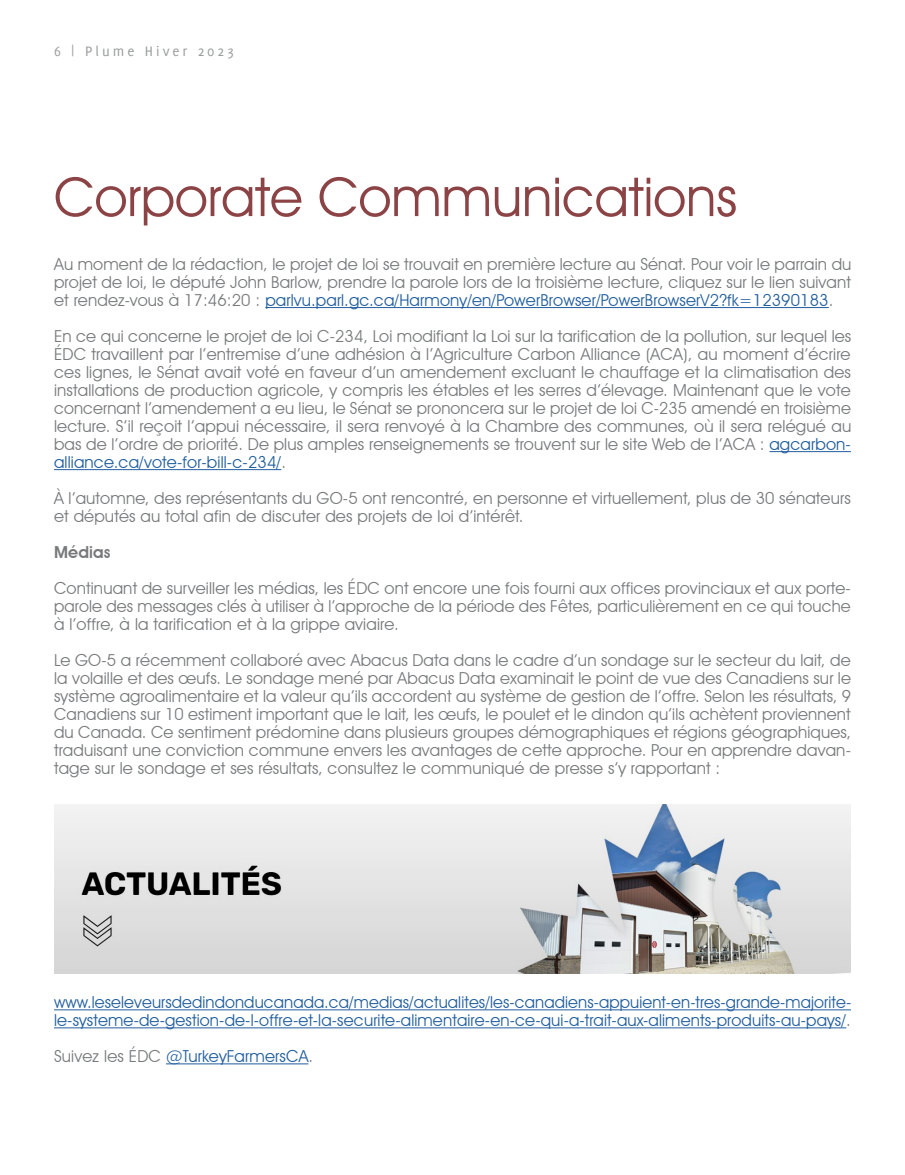
<style>
.page{position:relative;width:905px;height:1175px;background:#fff}
.page>*{position:absolute;margin:0;border:0;box-sizing:border-box;transform-origin:0 0}
.t1{font:54px "Avant Garde IT Cby BT";color:#6f1518}
.t2{font:16.5px/18px "Avant Garde IT Cby BT";letter-spacing:.01em;color:#77797b;text-align:justify}
.t3{font:16.5px/18px "Avant Garde IT Cby BT";letter-spacing:.01em;color:#215e9e}
.t4{font:600 16.5px "Avant Garde IT Cby BT";letter-spacing:.01em;color:#77797b}
.t5{font:15px "Delicious";letter-spacing:.2em;color:#999b9c}
.s1{color:#215e9e}
.s2{color:#77797b}
</style>
<div class="page">
<hr style="left:265px;top:307px;width:563px;height:1px;background:#215e9e">
<hr style="left:769px;top:451px;width:82px;height:1px;background:#215e9e">
<hr style="left:54px;top:469px;width:227px;height:1px;background:#215e9e">
<hr style="left:54px;top:1009px;width:796px;height:1px;background:#215e9e">
<hr style="left:54px;top:1027px;width:792px;height:1px;background:#215e9e">
<hr style="left:166px;top:1063px;width:142px;height:1px;background:#215e9e">
<img style="left:54px;top:804px;width:796px;height:169px">
<p class="t5" style="left:54px;top:43px;width:181px">6 | Plume Hiver 2023</p>
<h1 class="t1" style="left:54px;top:164px;width:684px">Corporate Communications</h1>
<p class="t2" style="left:54px;top:255px;width:798px">Au moment de la rédaction, le projet de loi se trouvait en première lecture au Sénat. Pour voir le parrain du projet de loi, le député John Barlow, prendre la parole lors de la troisième lecture, cliquez sur le lien suivant et rendez-vous à 17:46:20 : <span class="s1">parlvu.parl.gc.ca/Harmony/en/PowerBrowser/PowerBrowserV2?fk=12390183</span>.</p>
<p class="t2" style="left:54px;top:327px;width:798px">En ce qui concerne le projet de loi C-234, Loi modifiant la Loi sur la tarification de la pollution, sur lequel les ÉDC travaillent par l’entremise d’une adhésion à l’Agriculture Carbon Alliance (ACA), au moment d’écrire ces lignes, le Sénat avait voté en faveur d’un amendement excluant le chauffage et la climatisation des installations de production agricole, y compris les étables et les serres d’élevage. Maintenant que le vote concernant l’amendement a eu lieu, le Sénat se prononcera sur le projet de loi C-235 amendé en troisième lecture. S’il reçoit l’appui nécessaire, il sera renvoyé à la Chambre des communes, où il sera relégué au bas de l’ordre de priorité. De plus amples renseignements se trouvent sur le site Web de l’ACA : <span class="s1">agcarbon&shy;alliance.ca/vote-for-bill-c-234/</span>.</p>
<p class="t2" style="left:54px;top:489px;width:798px">À l’automne, des représentants du GO-5 ont rencontré, en personne et virtuellement, plus de 30 sénateurs et députés au total afin de discuter des projets de loi d’intérêt.</p>
<p class="t4" style="left:54px;top:542px;width:58px">Médias</p>
<p class="t2" style="left:54px;top:579px;width:798px">Continuant de surveiller les médias, les ÉDC ont encore une fois fourni aux offices provinciaux et aux porte&shy;parole des messages clés à utiliser à l’approche de la période des Fêtes, particulièrement en ce qui touche à l’offre, à la tarification et à la grippe aviaire.</p>
<p class="t2" style="left:54px;top:651px;width:798px">Le GO-5 a récemment collaboré avec Abacus Data dans le cadre d’un sondage sur le secteur du lait, de la volaille et des œufs. Le sondage mené par Abacus Data examinait le point de vue des Canadiens sur le système agroalimentaire et la valeur qu’ils accordent au système de gestion de l’offre. Selon les résultats, 9<br>Canadiens sur 10 estiment important que le lait, les œufs, le poulet et le dindon qu’ils achètent proviennent du Canada. Ce sentiment prédomine dans plusieurs groupes démographiques et régions géographiques, traduisant une conviction commune envers les avantages de cette approche. Pour en apprendre davan&shy;tage sur le sondage et ses résultats, consultez le communiqué de presse s’y rapportant :</p>
<p class="t3" style="left:54px;top:993px;width:798px">www.leseleveursdedindonducanada.ca/medias/actualites/les-canadiens-appuient-en-tres-grande-majorite&shy;le-systeme-de-gestion-de-l-offre-et-la-securite-alimentaire-en-ce-qui-a-trait-aux-aliments-produits-au-pays/<span class="s2">.</span></p>
<p class="t3" style="left:54px;top:1047px;width:260px"><span class="s2">Suivez les ÉDC</span> @TurkeyFarmersCA<span class="s2">.</span></p>
</div>
